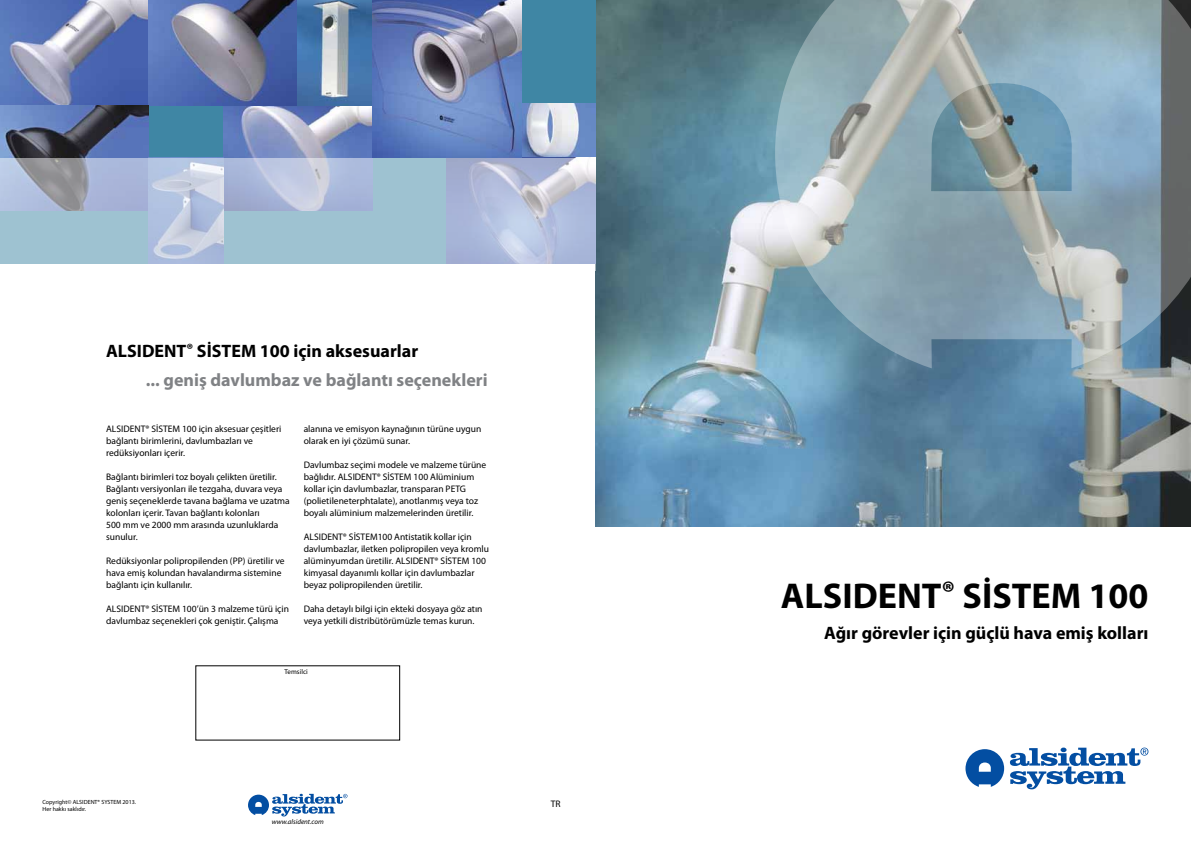
<style>
.page{position:relative;width:1191px;height:842px;background:#fff}
.page>*{position:absolute;margin:0;border:0;box-sizing:border-box;transform-origin:0 0}
.t1{font:700 36px "Myriad Pro";color:#000}
.t2{font:700 18px/28.8px "Myriad Pro";color:#808285}
.t3{font:700 18px "Myriad Pro";color:#000}
.t4{font:9.5px/12px "Myriad Pro";color:#000}
.t5{font:italic 7px "Myriad Pro";color:#000}
.t6{font:7px "Myriad Pro";color:#000}
.t7{font:6px/7.2px "Myriad Pro";color:#000}
.s1{color:#000}
</style>
<div class="page">
<svg style="left:965px;top:749px;width:39px;height:38px"></svg>
<svg style="left:1010px;top:747px;width:138px;height:42px"></svg>
<svg style="left:248px;top:794px;width:99px;height:22px"></svg>
<img style="left:595px;top:0;width:596px;height:526px">
<div style="left:0;top:0;width:595px;height:263px;background:#3f86a4"></div>
<img style="left:0;top:0;width:149px;height:105px">
<img style="left:223px;top:105px;width:149px;height:53px">
<img style="left:521px;top:103px;width:74px;height:55px">
<img style="left:149px;top:0;width:149px;height:105px">
<img style="left:0;top:105px;width:149px;height:53px">
<img style="left:298px;top:0;width:74px;height:105px">
<img style="left:372px;top:0;width:149px;height:158px">
<svg style="left:0;top:158px;width:595px;height:106px;background:#abbfd5"></svg>
<svg style="left:775px;top:0;width:416px;height:368px;background:#8ba2ac"></svg>
<h2 class="t2" style="left:146px;top:336px;width:343px;text-indent:-40px"><span class="s1">ALSIDENT</span><sup>®</sup> <span class="s1">SİSTEM 100 için aksesuarlar<br></span>... geniş davlumbaz ve bağlantı seçenekleri</h2>
<p class="t4" style="left:106px;top:423px;width:177px">ALSIDENT® SİSTEM 100 için aksesuar çeşitleri bağlantı birimlerini, davlumbazları ve redüksiyonları içerir.</p>
<p class="t4" style="left:106px;top:471px;width:185px">Bağlantı birimleri toz boyalı çelikten üretilir.<br>Bağlantı versiyonları ile tezgaha, duvara veya geniş seçeneklerde tavana bağlama ve uzatma kolonları içerir. Tavan bağlantı kolonları<br>500 mm ve 2000 mm arasında uzunluklarda sunulur.</p>
<p class="t4" style="left:106px;top:555px;width:180px">Redüksiyonlar polipropilenden (PP) üretilir ve hava emiş kolundan havalandırma sistemine bağlantı için kullanılır.</p>
<p class="t4" style="left:106px;top:603px;width:184px">ALSIDENT® SİSTEM 100’ün 3 malzeme türü için davlumbaz seçenekleri çok geniştir. Çalışma</p>
<p class="t4" style="left:304px;top:423px;width:179px">alanına ve emisyon kaynağının türüne uygun olarak en iyi çözümü sunar.</p>
<p class="t4" style="left:304px;top:459px;width:184px">Davlumbaz seçimi modele ve malzeme türüne bağlıdır. ALSIDENT® SİSTEM 100 Alüminium kollar için davlumbazlar, transparan PETG (polietileneterphtalate), anotlanmış veya toz boyalı alüminium malzemelerinden üretilir.</p>
<p class="t4" style="left:304px;top:531px;width:187px">ALSIDENT® SİSTEM100 Antistatik kollar için davlumbazlar, iletken polipropilen veya kromlu alüminyumdan üretilir. ALSIDENT® SİSTEM 100 kimyasal dayanımlı kollar için davlumbazlar beyaz polipropilenden üretilir.</p>
<p class="t4" style="left:304px;top:603px;width:180px">Daha detaylı bilgi için ekteki dosyaya göz atın veya yetkili distribütörümüzle temas kurun.</p>
<p class="t7" style="left:43px;top:798px;width:95px">Copyright© ALSIDENT® SYSTEM 2013.<br>Her hakkı saklıdır.</p>
<p class="t6" style="left:284px;top:667px;width:25px">Temsilci</p>
<p class="t5" style="left:272px;top:817px;width:54px">www.alsident.com</p>
<p class="t4" style="left:551px;top:797px;width:11px">TR</p>
<h1 class="t1" style="left:781px;top:573px;width:369px">ALSIDENT<sup>®</sup> SİSTEM 100</h1>
<h2 class="t3" style="left:824px;top:621px;width:326px">Ağır görevler için güçlü hava emiş kolları</h2>
</div>
